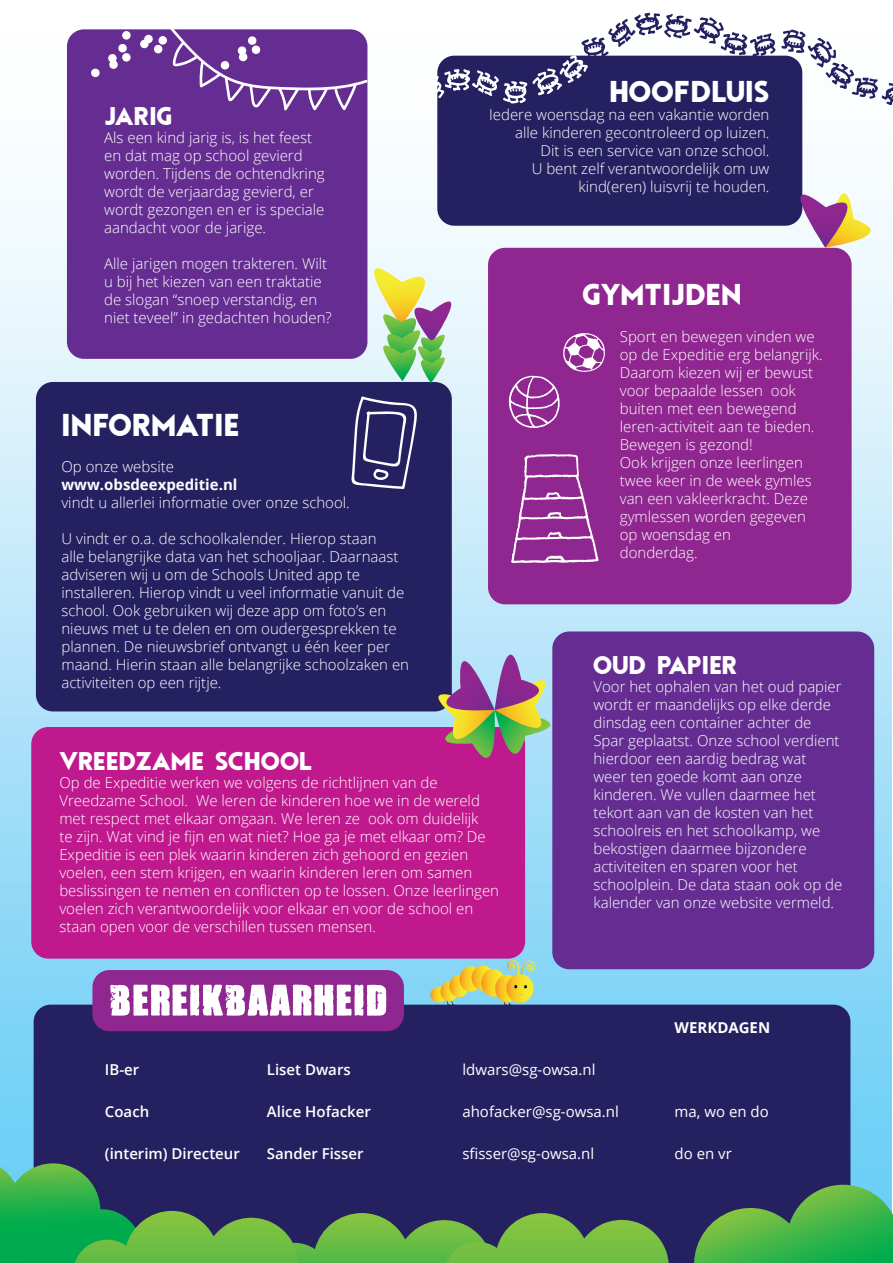
<style>
.page{position:relative;width:893px;height:1263px;background:#fff}
.page>*{position:absolute;margin:0;border:0;box-sizing:border-box;transform-origin:0 0}
.t1{font:700 31.5px "Tourmaline";letter-spacing:-.01em;color:#fff}
.t2{font:700 30px "Tourmaline";letter-spacing:-.01em;color:#fff}
.t3{font:700 25.5px "Tourmaline";letter-spacing:-.02em;color:#fff}
.t4{font:300 15px/18px "Open Sans";color:#fff}
.t5{font:15px "Open Sans";color:#fff}
.t6{font:600 15px "Open Sans";color:#fff}
.t7{font:700 15px "Open Sans";color:#fff}
</style>
<div class="page">
<img style="left:0;top:624px;width:681px;height:539px">
<img style="left:681px;top:110px;width:211px;height:1075px">
<img style="left:0;top:12px;width:683px;height:612px">
<div style="left:437px;top:56px;width:365px;height:170px;background:#252161;border-radius:17px"></div>
<svg style="left:415px;top:13px;width:478px;height:97px"></svg>
<div style="left:67px;top:29px;width:300px;height:330px;background:#652d91;border-radius:17px"></div>
<div style="left:552px;top:631px;width:322px;height:338px;background:#652d91;border-radius:17px"></div>
<div style="left:31px;top:727px;width:494px;height:232px;background:#c0198d;border-radius:17px"></div>
<div style="left:158px;top:36px;width:9px;height:9px;background:#fff;border-radius:50%"></div>
<div style="left:154px;top:45px;width:9px;height:8px;background:#fff;border-radius:50%"></div>
<div style="left:144px;top:35px;width:9px;height:8px;background:#fff;border-radius:50%"></div>
<div style="left:140px;top:40px;width:9px;height:8px;background:#fff;border-radius:50%"></div>
<svg style="left:108px;top:44px;width:23px;height:25px"></svg>
<div style="left:122px;top:31px;width:9px;height:9px;background:#fff;border-radius:50%"></div>
<svg style="left:166px;top:23px;width:202px;height:88px"></svg>
<svg style="left:91px;top:68px;width:9px;height:10px"></svg>
<div style="left:488px;top:248px;width:364px;height:356px;background:#90268f;border-radius:17px"></div>
<svg style="left:511px;top:454px;width:87px;height:109px"></svg>
<svg style="left:509px;top:333px;width:96px;height:95px"></svg>
<div style="left:36px;top:382px;width:416px;height:329px;background:#252161;border-radius:17px"></div>
<svg style="left:351px;top:396px;width:66px;height:93px"></svg>
<div style="left:34px;top:1005px;width:816px;height:258px;background:#252161"></div>
<svg style="left:694px;top:1185px;width:199px;height:78px;background:#3f9452"></svg>
<svg style="left:0;top:1163px;width:669px;height:100px;background:#3c6955"></svg>
<div style="left:92px;top:970px;width:312px;height:61px;background:#90268f;border-radius:17px"></div>
<svg style="left:110px;top:984px;width:276px;height:32px"></svg>
<svg style="left:544px;top:951px;width:1px;height:18px"></svg>
<svg style="left:425px;top:951px;width:110px;height:56px;background:#b5b38e"></svg>
<svg style="left:363px;top:258px;width:96px;height:125px;background:#c0cfb2"></svg>
<svg style="left:402px;top:655px;width:151px;height:133px"></svg>
<svg style="left:790px;top:185px;width:102px;height:63px"></svg>
<p class="t2" style="left:609px;top:72px;width:162px">HOOFDLUIS</p>
<p class="t4" style="left:489px;top:105px;width:282px;text-align:right">Iedere woensdag na een vakantie worden alle kinderen gecontroleerd op luizen.</p>
<p class="t4" style="left:541px;top:141px;width:230px">Dit is een service van onze school.</p>
<p class="t4" style="left:532px;top:159px;width:239px;text-align:right">U bent zelf verantwoordelijk om uw kind(eren) luisvrij te houden.</p>
<p class="t3" style="left:104px;top:100px;width:70px">JARIG</p>
<p class="t4" style="left:104px;top:129px;width:222px">Als een kind jarig is, is het feest en dat mag op school gevierd worden. Tijdens de ochtendkring wordt de verjaardag gevierd, er wordt gezongen en er is speciale aandacht voor de jarige.</p>
<p class="t4" style="left:104px;top:255px;width:229px">Alle jarigen mogen trakteren. Wilt u bij het kiezen van een traktatie de slogan “snoep verstandig, en niet teveel” in gedachten houden?</p>
<p class="t2" style="left:581px;top:275px;width:162px">GYMTIJDEN</p>
<p class="t4" style="left:620px;top:327px;width:204px">Sport en bewegen vinden we op de Expeditie erg belangrijk.<br>Daarom kiezen wij er bewust voor bepaalde lessen ook buiten met een bewegend leren-activiteit aan te bieden.<br>Bewegen is gezond!</p>
<p class="t4" style="left:620px;top:453px;width:193px">Ook krijgen onze leerlingen twee keer in de week gymles van een vakleerkracht. Deze gymlessen worden gegeven op woensdag en</p>
<p class="t4" style="left:620px;top:543px;width:79px">donderdag.</p>
<p class="t1" style="left:61px;top:405px;width:180px">INFORMATIE</p>
<p class="t4" style="left:61px;top:458px;width:114px">Op onze website</p>
<p class="t7" style="left:61px;top:474px;width:178px">www.obsdeexpeditie.nl</p>
<p class="t4" style="left:61px;top:494px;width:290px">vindt u allerlei informatie over onze school.</p>
<p class="t4" style="left:61px;top:530px;width:349px">U vindt er o.a. de schoolkalender. Hierop staan<br>alle belangrijke data van het schooljaar. Daarnaast adviseren wij u om de Schools United app te installeren. Hierop vindt u veel informatie vanuit de school. Ook gebruiken wij deze app om foto’s en nieuws met u te delen en om oudergesprekken te plannen. De nieuwsbrief ontvangt u één keer per maand. Hierin staan alle belangrijke schoolzaken en activiteiten op een rijtje.</p>
<p class="t3" style="left:593px;top:649px;width:146px">OUD PAPIER</p>
<p class="t4" style="left:593px;top:677px;width:250px">Voor het ophalen van het oud papier wordt er maandelijks op elke derde dinsdag een container achter de<br>Spar geplaatst. Onze school verdient hierdoor een aardig bedrag wat weer ten goede komt aan onze</p>
<p class="t4" style="left:593px;top:785px;width:250px">kinderen. We vullen daarmee het tekort aan van de kosten van het schoolreis en het schoolkamp, we bekostigen daarmee bijzondere activiteiten en sparen voor het schoolplein. De data staan ook op de kalender van onze website vermeld.</p>
<p class="t3" style="left:59px;top:745px;width:255px">VREEDZAME SCHOOL</p>
<p class="t4" style="left:59px;top:773px;width:441px">Op de Expeditie werken we volgens de richtlijnen van de Vreedzame School. We leren de kinderen hoe we in de wereld met respect met elkaar omgaan. We leren ze ook om duidelijk<br>te zijn. Wat vind je fijn en wat niet? Hoe ga je met elkaar om? De Expeditie is een plek waarin kinderen zich gehoord en gezien voelen, een stem krijgen, en waarin kinderen leren om samen beslissingen te nemen en conflicten op te lossen. Onze leerlingen voelen zich verantwoordelijk voor elkaar en voor de school en staan open voor de verschillen tussen mensen.</p>
<p class="t6" style="left:105px;top:1059px;width:36px">IB-er</p>
<p class="t6" style="left:267px;top:1059px;width:85px">Liset Dwars</p>
<p class="t6" style="left:105px;top:1101px;width:46px">Coach</p>
<p class="t6" style="left:267px;top:1101px;width:105px">Alice Hofacker</p>
<p class="t6" style="left:105px;top:1143px;width:136px">(interim) Directeur</p>
<p class="t6" style="left:267px;top:1143px;width:98px">Sander Fisser</p>
<p class="t5" style="left:462px;top:1059px;width:135px">ldwars@sg-owsa.nl</p>
<p class="t5" style="left:462px;top:1101px;width:158px">ahofacker@sg-owsa.nl</p>
<p class="t5" style="left:462px;top:1143px;width:133px">sfisser@sg-owsa.nl</p>
<p class="t7" style="left:675px;top:1017px;width:97px">WERKDAGEN</p>
<p class="t5" style="left:675px;top:1101px;width:96px">ma, wo en do</p>
<p class="t5" style="left:675px;top:1143px;width:59px">do en vr</p>
</div>
